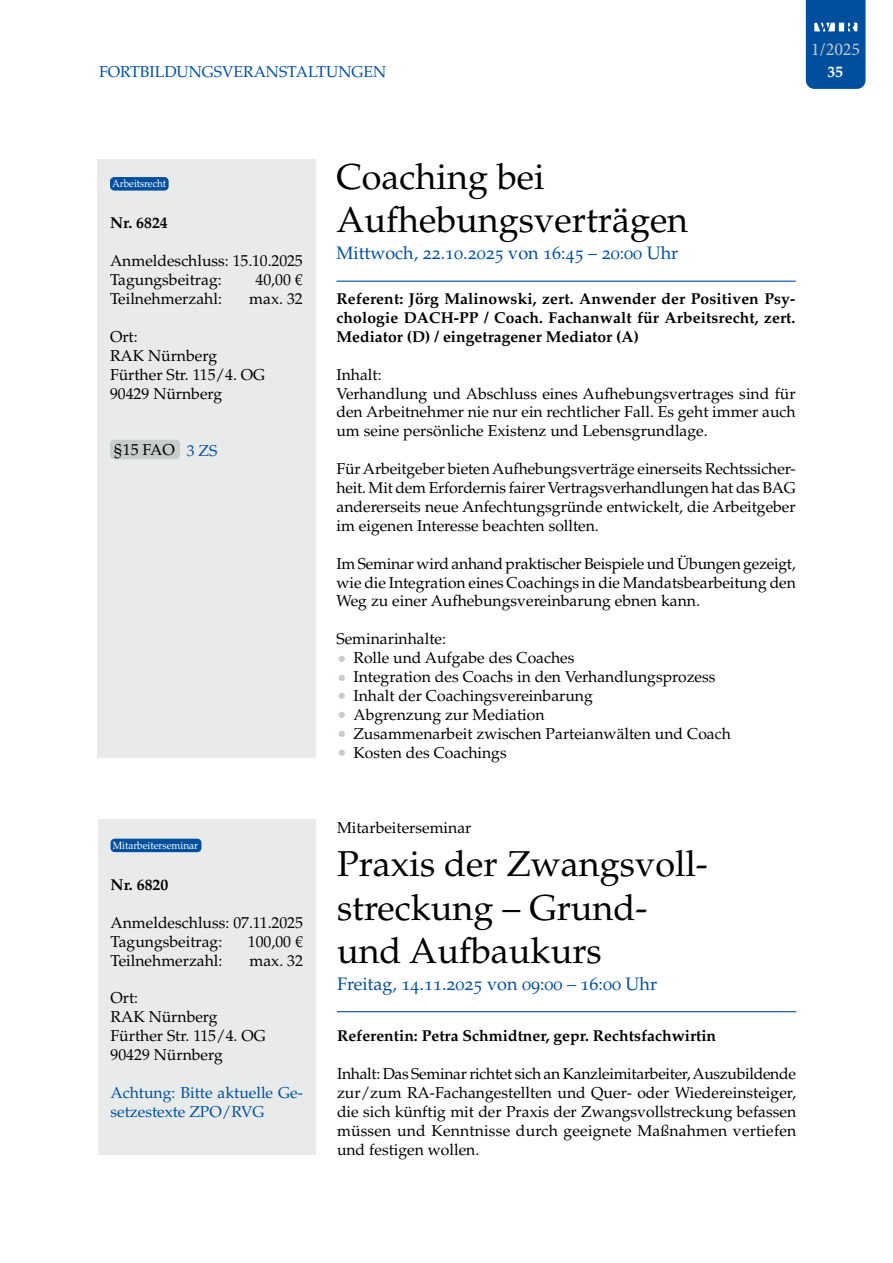
<style>
.page{position:relative;width:893px;height:1263px;background:#fff}
.page>*{position:absolute;margin:0;border:0;box-sizing:border-box;transform-origin:0 0}
.t1{font:36px/43.2px "Palatino LT Std";color:#000}
.t2{font:18px "Palatino LT Std";color:#004f9f}
.t3{font:18px "Minion Pro";color:#c6cdcb}
.t4{font:15.75px/18.9px "Palatino LT Std";color:#000}
.t5{font:700 15.75px/18.9px "Palatino LT Std";color:#000;text-align:justify}
.t6{font:15.75px/18.9px "Palatino LT Std";color:#004f9f}
.t7{font:700 15.75px "Palatino LT Std";color:#fff}
.t8{font:10.5px "Palatino LT Std";letter-spacing:-.005em;color:#fff;scale:.96 1}
.t9{font:10.5px "Palatino LT Std";letter-spacing:-.005em;color:#fff;scale:.95 1}
.s1{color:#004f9f}
.s2{font-size:18px;color:#c6cdcb}
</style>
<div class="page">
<svg style="left:806px;top:0;width:59px;height:89px;background:#0b56a3"></svg>
<hr style="left:337px;top:1011px;width:459px;height:1px;background:#004f9f">
<div style="left:98px;top:819px;width:218px;height:335px;background:#e8ebea"></div>
<div style="left:111px;top:839px;width:90px;height:13px;background:#004f9f;border-radius:4px"></div>
<hr style="left:336px;top:281px;width:460px;height:1px;background:#004f9f">
<div style="left:97px;top:159px;width:219px;height:599px;background:#e8ebea"></div>
<div style="left:110px;top:177px;width:59px;height:14px;background:#004f9f;border-radius:4px"></div>
<div style="left:110px;top:440px;width:70px;height:19px;background:#c6cdcb;border-radius:4px"></div>
<p class="t6" style="left:99px;top:63px;width:289px">FORTBILDUNGSVERANSTALTUNGEN</p>
<p class="t3" style="left:811px;top:37px;width:51px">1/2025</p>
<p class="t7" style="left:827px;top:63px;width:17px">35</p>
<p class="t9" style="left:112px;top:177px;width:58px">Arbeitsrecht</p>
<p class="t5" style="left:110px;top:214px;width:59px">Nr. 6824</p>
<p class="t4" style="left:110px;top:252px;width:194px">Anmeldeschluss: 15.10.2025<br>Tagungsbeitrag:</p>
<p class="t4" style="left:256px;top:271px;width:49px">40,00 €</p>
<p class="t4" style="left:110px;top:289px;width:113px">Teilnehmerzahl:</p>
<p class="t4" style="left:249px;top:289px;width:55px">max. 32</p>
<p class="t4" style="left:110px;top:327px;width:157px">Ort:<br>RAK Nürnberg<br>Fürther Str. 115/4. OG<br>90429 Nürnberg</p>
<p class="t4" style="left:114px;top:441px;width:105px">§ 15 FAO <span class="s1">3 ZS</span></p>
<p class="t8" style="left:113px;top:839px;width:91px">Mitarbeiterseminar</p>
<p class="t5" style="left:111px;top:875px;width:59px">Nr. 6820</p>
<p class="t4" style="left:111px;top:913px;width:194px">Anmeldeschluss: 07.11.2025<br>Tagungsbeitrag:</p>
<p class="t4" style="left:248px;top:932px;width:57px">100,00 €</p>
<p class="t4" style="left:111px;top:951px;width:113px">Teilnehmerzahl:</p>
<p class="t4" style="left:249px;top:951px;width:55px">max. 32</p>
<p class="t4" style="left:111px;top:989px;width:157px">Ort:<br>RAK Nürnberg<br>Fürther Str. 115/4. OG<br>90429 Nürnberg</p>
<p class="t6" style="left:111px;top:1083px;width:194px">Achtung: Bitte aktuelle Ge&shy;setzestexte ZPO/RVG</p>
<h1 class="t1" style="left:336px;top:156px;width:353px">Coaching bei<br>Aufhebungsverträgen</h1>
<p class="t2" style="left:336px;top:243px;width:343px">Mittwoch, 22.10.2025 von 16:45 – 20:00 Uhr</p>
<p class="t5" style="left:336px;top:289px;width:461px">Referent: Jörg Malinowski, zert. Anwender der Positiven Psy&shy;chologie DACH-PP / Coach. Fachanwalt für Arbeitsrecht, zert.<br>Mediator (D) / eingetragener Mediator (A)</p>
<p class="t4" style="left:336px;top:365px;width:461px">Inhalt:<br>Verhandlung und Abschluss eines Aufhebungsvertrages sind für den Arbeitnehmer nie nur ein rechtlicher Fall. Es geht immer auch um seine persönliche Existenz und Lebensgrundlage.</p>
<p class="t4" style="left:336px;top:460px;width:461px;text-align:justify">Für Arbeitgeber bieten Aufhebungsverträge einerseits Rechtssicher&shy;heit. Mit dem Erfordernis fairer Vertragsverhandlungen hat das BAG andererseits neue Anfechtungsgründe entwickelt, die Arbeitgeber im eigenen Interesse beachten sollten.</p>
<p class="t4" style="left:336px;top:554px;width:461px;text-align:justify">Im Seminar wird anhand praktischer Beispiele und Übungen gezeigt, wie die Integration eines Coachings in die Mandatsbearbeitung den Weg zu einer Aufhebungsvereinbarung ebnen kann.</p>
<p class="t4" style="left:336px;top:630px;width:111px">Seminarinhalte:</p>
<p class="t4" style="left:336px;top:649px;width:240px"><span class="s2">•</span> Rolle und Aufgabe des Coaches</p>
<p class="t4" style="left:336px;top:667px;width:380px"><span class="s2">•</span> Integration des Coachs in den Verhandlungsprozess</p>
<p class="t4" style="left:336px;top:686px;width:258px"><span class="s2">•</span> Inhalt der Coachingsvereinbarung</p>
<p class="t4" style="left:336px;top:705px;width:210px"><span class="s2">•</span> Abgrenzung zur Mediation</p>
<p class="t4" style="left:336px;top:724px;width:396px"><span class="s2">•</span> Zusammenarbeit zwischen Parteianwälten und Coach</p>
<p class="t4" style="left:336px;top:743px;width:172px"><span class="s2">•</span> Kosten des Coachings</p>
<p class="t4" style="left:337px;top:819px;width:136px">Mitarbeiterseminar</p>
<h1 class="t1" style="left:337px;top:843px;width:372px">Praxis der Zwangsvoll&shy;streckung – Grund&shy;und Aufbaukurs</h1>
<p class="t2" style="left:337px;top:973px;width:322px">Freitag, 14.11.2025 von 09:00 – 16:00 Uhr</p>
<p class="t5" style="left:337px;top:1026px;width:381px">Referentin: Petra Schmidtner, gepr. Rechtsfachwirtin</p>
<p class="t4" style="left:337px;top:1064px;width:461px;text-align:justify">Inhalt: Das Seminar richtet sich an Kanzleimitarbeiter, Auszubildende zur/zum RA-Fachangestellten und Quer- oder Wiedereinsteiger, die sich künftig mit der Praxis der Zwangsvollstreckung befassen müssen und Kenntnisse durch geeignete Maßnahmen vertiefen und festigen wollen.</p>
</div>
